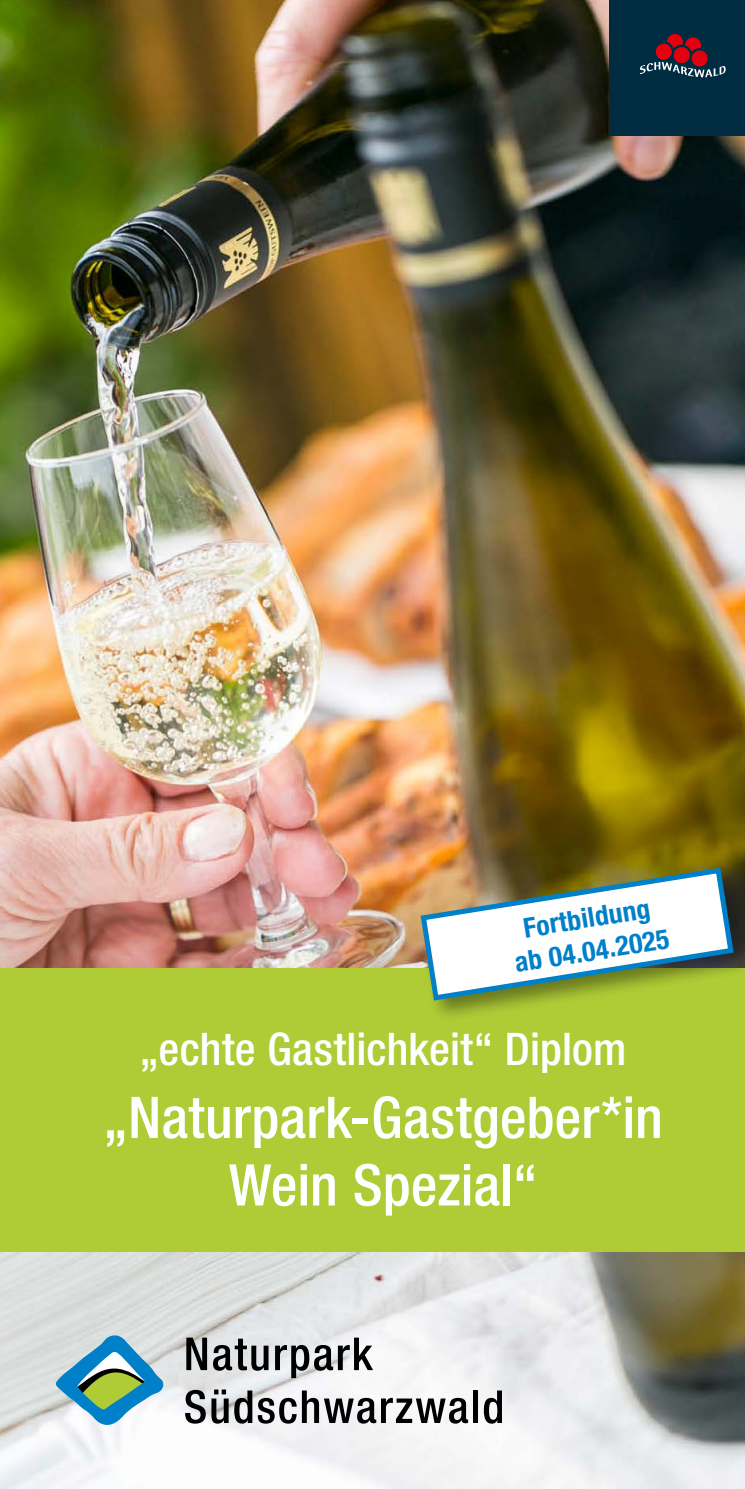
<style>
.page{position:relative;width:745px;height:1489px;background:#fff}
.page>*{position:absolute;margin:0;border:0;box-sizing:border-box;transform-origin:0 0}
.t1{font:500 condensed 57.5px/67.5px "Helvetica Neue LT Std";letter-spacing:.005em;color:#fff;text-align:center}
.t2{font:500 condensed 45px "Helvetica Neue LT Std";letter-spacing:.005em;color:#fff}
.t3{font:700 condensed 27.5px/33px "Helvetica Neue LT Std";color:#0080c8;text-align:center}
</style>
<div class="page">
<img style="left:0;top:0;width:744px;height:1488px">
<div style="left:0;top:967px;width:744px;height:284px;background:#afcb36"></div>
<svg style="left:186px;top:1337px;width:21px;height:32px"></svg>
<svg style="left:213px;top:1338px;width:55px;height:32px;background:#868889"></svg>
<svg style="left:275px;top:1337px;width:98px;height:40px"></svg>
<svg style="left:185px;top:1389px;width:43px;height:34px"></svg>
<svg style="left:234px;top:1390px;width:18px;height:33px"></svg>
<svg style="left:258px;top:1397px;width:38px;height:26px"></svg>
<svg style="left:302px;top:1390px;width:166px;height:33px"></svg>
<hr style="left:473px;top:1390px;width:4px;height:32px;background:#000">
<svg style="left:483px;top:1390px;width:18px;height:33px"></svg>
<svg style="left:56px;top:1335px;width:108px;height:89px"></svg>
<div style="left:609px;top:0;width:135px;height:135px;background:#002b41"></div>
<div style="left:417px;top:865px;width:327px;height:157px;background:#000;opacity:.4"></div>
<svg style="left:417px;top:864px;width:319px;height:139px"></svg>
<svg style="left:640px;top:34px;width:85px;height:43px"></svg>
<p class="t3" style="left:507px;top:913px;width:157px;rotate:-9deg">Fortbildung ab 04.04.2025</p>
<p class="t2" style="left:140px;top:1022px;width:488px">„echte Gastlichkeit“ Diplom</p>
<p class="t1" style="left:103px;top:1082px;width:560px">„Naturpark-Gastgeber*in<br>Wein Spezial“</p>
</div>
